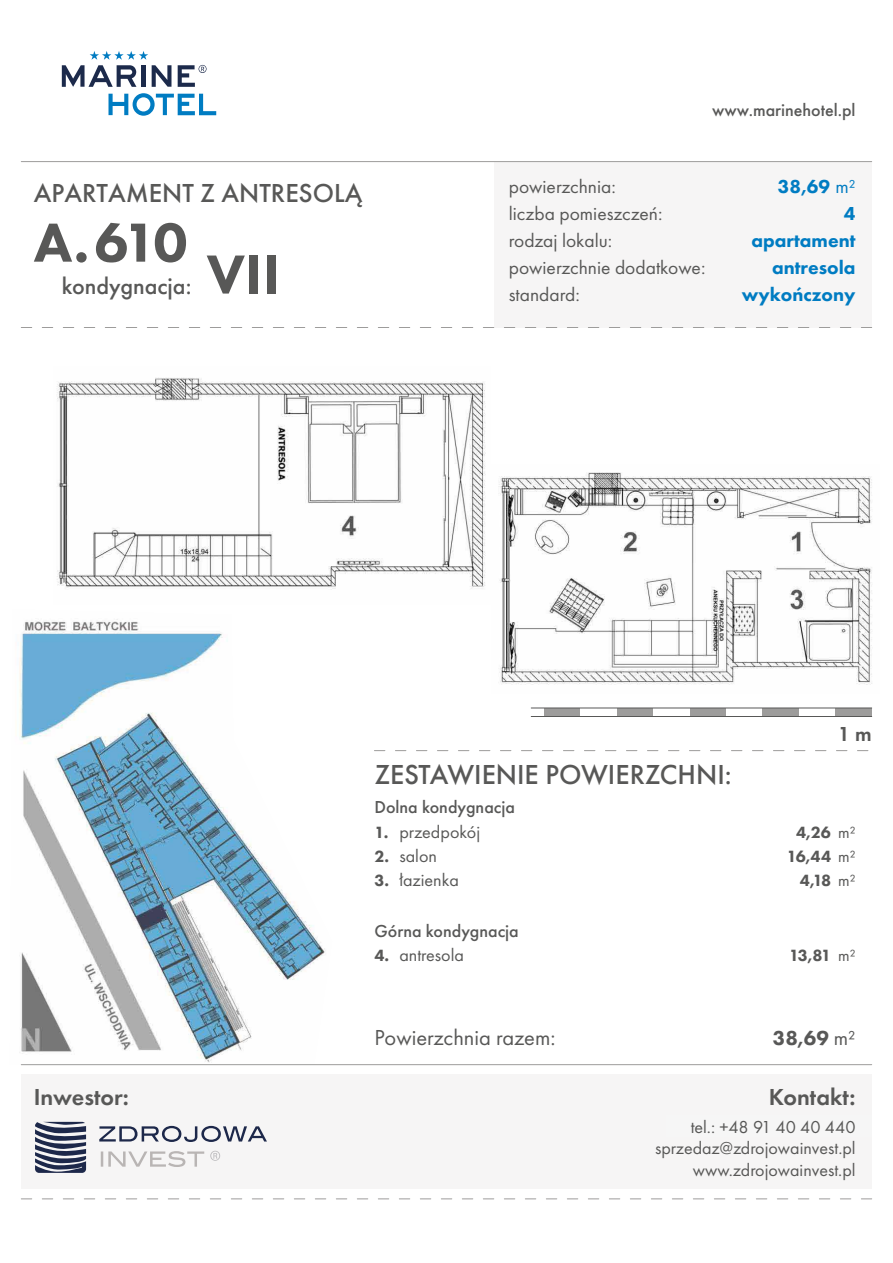
<style>
.page{position:relative;width:893px;height:1263px;background:#fff}
.page>*{position:absolute;margin:0;border:0;box-sizing:border-box;transform-origin:0 0}
.t1{font:800 57px "Futura PT";letter-spacing:-.035em;color:#585857}
.t2{font:500 28.5px "Futura PT";color:#585857}
.t3{font:500 27px "Futura PT";color:#585857}
.t4{font:600 24px "Futura PT";color:#585857}
.t5{font:500 24px "Futura PT";color:#585857}
.t6{font:22.5px "Futura PT";color:#585857}
.t7{font:800 21px "Futura PT";color:#585857}
.t8{font:600 21px "Futura PT";color:#585857}
.t9{font:19.5px/27px "Futura PT";color:#585857}
.t10{font:800 19.5px/27px "Futura PT";color:#007cc2;text-align:right}
.t11{font:18.15px "Futura PT";color:#585857}
.t12{font:18px "Futura PT";color:#585857}
.t13{font:500 18px "Futura PT";color:#585857}
.t14{font:800 16.95px "Futura PT";letter-spacing:-.09em;color:#585857}
.s1{font-weight:400}
.s2{font-weight:800;font-size:16.95px}
.s3{color:#575756}
</style>
<div class="page">
<img style="left:498px;top:472px;width:374px;height:213px">
<img style="left:57px;top:377px;width:429px;height:212px">
<img style="left:19px;top:619px;width:306px;height:443px">
<svg style="left:374px;top:750px;width:495px;height:1px"></svg>
<div style="left:544px;top:708px;width:37px;height:8px;background:#9d9c9b"></div>
<div style="left:617px;top:708px;width:36px;height:8px;background:#9d9c9b"></div>
<div style="left:690px;top:708px;width:36px;height:8px;background:#9d9c9b"></div>
<div style="left:763px;top:708px;width:36px;height:8px;background:#9d9c9b"></div>
<div style="left:835px;top:708px;width:37px;height:8px;background:#9d9c9b"></div>
<hr style="left:531px;top:708px;width:341px;height:1px;background:#585857">
<hr style="left:531px;top:716px;width:341px;height:1px;background:#585857">
<div style="left:494px;top:162px;width:378px;height:165px;background:#f6f5f5"></div>
<hr style="left:21px;top:161px;width:851px;height:1px;background:#9d9c9b">
<svg style="left:21px;top:327px;width:851px;height:1px"></svg>
<div style="left:21px;top:1074px;width:851px;height:115px;background:#f6f5f5"></div>
<hr style="left:21px;top:1064px;width:851px;height:1px;background:#9d9c9b">
<svg style="left:21px;top:1198px;width:851px;height:1px"></svg>
<svg style="left:101px;top:1151px;width:103px;height:16px"></svg>
<svg style="left:99px;top:1126px;width:168px;height:16px"></svg>
<svg style="left:35px;top:1122px;width:51px;height:51px"></svg>
<svg style="left:210px;top:1151px;width:10px;height:10px"></svg>
<svg style="left:108px;top:93px;width:108px;height:23px"></svg>
<svg style="left:178px;top:65px;width:29px;height:22px"></svg>
<svg style="left:62px;top:51px;width:109px;height:36px"></svg>
<p class="t13" style="left:712px;top:99px;width:145px">www.marinehotel.pl</p>
<p class="t9" style="left:509px;top:173px;width:198px">powierzchnia:<br>liczba pomieszczeń: rodzaj lokalu: powierzchnie dodatkowe: standard:</p>
<p class="t10" style="left:752px;top:173px;width:105px">38,69 <span class="s1">m²<br></span>4 apartament</p>
<h3 class="t3" style="left:34px;top:177px;width:330px">APARTAMENT Z ANTRESOLĄ</h3>
<h1 class="t1" style="left:34px;top:207px;width:155px">A.610</h1>
<h1 class="t1" style="left:206px;top:239px;width:75px">VII</h1>
<p class="t10" style="left:772px;top:254px;width:85px">antresola</p>
<p class="t5" style="left:62px;top:271px;width:131px">kondygnacja:</p>
<p class="t10" style="left:742px;top:281px;width:115px">wykończony</p>
<h2 class="t2" style="left:374px;top:757px;width:359px">ZESTAWIENIE POWIERZCHNI:</h2>
<p class="t13" style="left:374px;top:796px;width:142px">Dolna kondygnacja</p>
<p class="t11" style="left:374px;top:821px;width:107px"><span class="s2">1.</span> przedpokój</p>
<p class="t11" style="left:374px;top:845px;width:64px"><span class="s2">2.</span> salon</p>
<p class="t11" style="left:374px;top:869px;width:86px"><span class="s2">3.</span> łazienka</p>
<p class="t8" style="left:838px;top:721px;width:35px">1 m</p>
<p class="t14" style="left:796px;top:822px;width:61px">4,26 <span class="s1">m²</span></p>
<p class="t14" style="left:787px;top:846px;width:70px">16,44 <span class="s1">m²</span></p>
<p class="t14" style="left:800px;top:870px;width:57px">4,18 <span class="s1">m²</span></p>
<p class="t13" style="left:374px;top:920px;width:146px">Górna kondygnacja</p>
<p class="t11" style="left:374px;top:945px;width:91px"><span class="s2">4.</span> antresola</p>
<p class="t14" style="left:789px;top:945px;width:68px">13,81 <span class="s1">m²</span></p>
<p class="t6" style="left:374px;top:1024px;width:183px">Powierzchnia razem:</p>
<p class="t7" style="left:773px;top:1025px;width:84px">38,69 <span class="s1">m²</span></p>
<p class="t4" style="left:34px;top:1082px;width:97px">Inwestor:</p>
<p class="t4" style="left:769px;top:1082px;width:88px">Kontakt:</p>
<p class="t12" style="left:709px;top:1116px;width:64px">tel.: +48</p>
<p class="t12" style="left:655px;top:1138px;width:202px">sprzedaz@zdrojowainvest.pl</p>
<p class="t12" style="left:693px;top:1159px;width:164px">www.zdrojowainvest.pl</p>
<p class="t12" style="left:691px;top:1116px;width:166px"><span class="s3">tel.: +48</span> 91 40 40 440</p>
</div>
